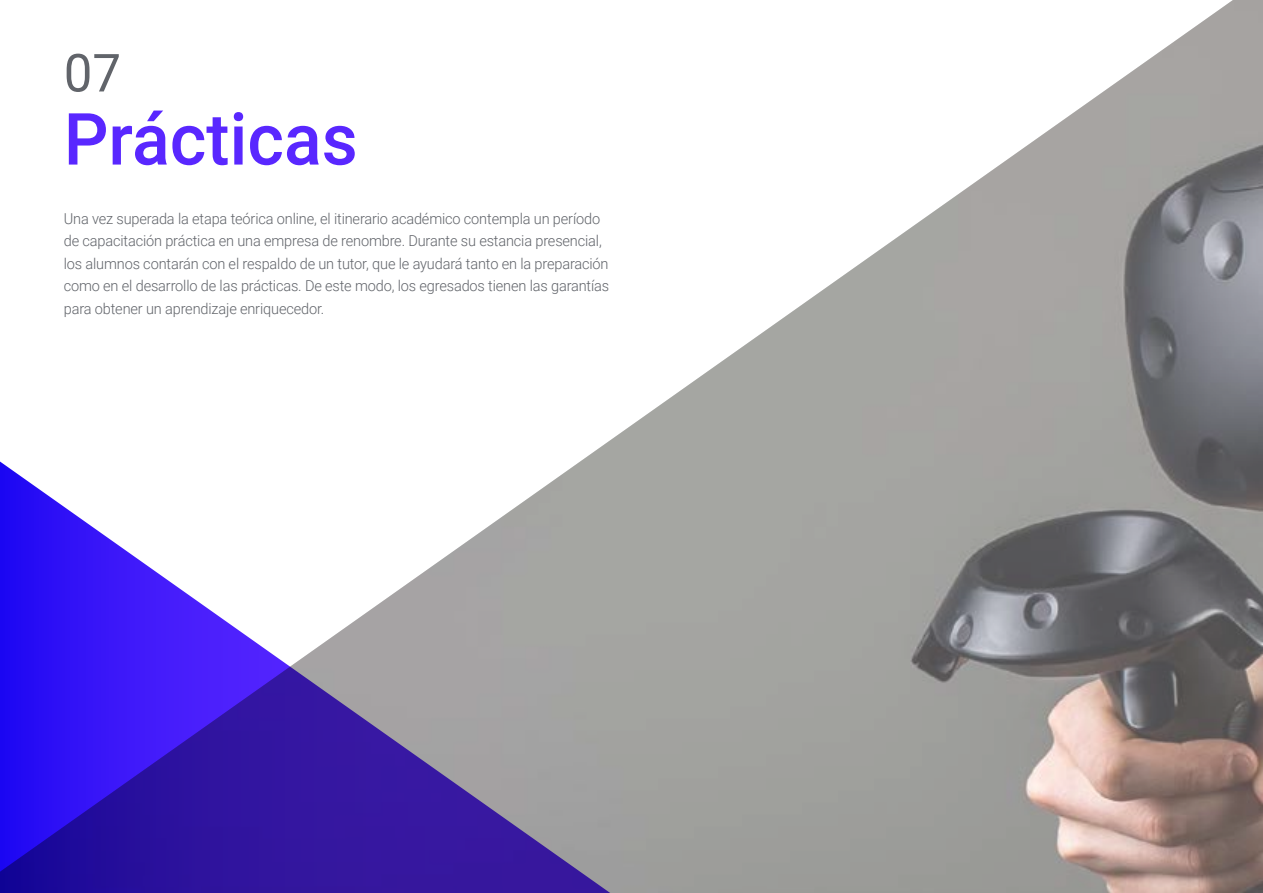
<style>
.page{position:relative;width:1263px;height:893px;background:#fff}
.page>*{position:absolute;margin:0;border:0;box-sizing:border-box;transform-origin:0 0}
.t1{font:500 72px "Roboto";color:#5927ff}
.t2{font:52.5px "Roboto";color:#61646a}
.t3{font:300 15px/22.5px "Roboto";letter-spacing:-.01em;color:#61646a}
</style>
<div class="page">
<img style="left:602px;top:0;width:661px;height:893px">
<svg style="left:0;top:446px;width:640px;height:447px"></svg>
<h2 class="t2" style="left:64px;top:36px;width:59px">07</h2>
<h1 class="t1" style="left:64px;top:89px;width:295px">Prácticas</h1>
<p class="t3" style="left:64px;top:207px;width:547px">Una vez superada la etapa teórica online, el itinerario académico contempla un período de capacitación práctica en una empresa de renombre. Durante su estancia presencial, los alumnos contarán con el respaldo de un tutor, que le ayudará tanto en la preparación como en el desarrollo de las prácticas. De este modo, los egresados tienen las garantías para obtener un aprendizaje enriquecedor.</p>
</div>
